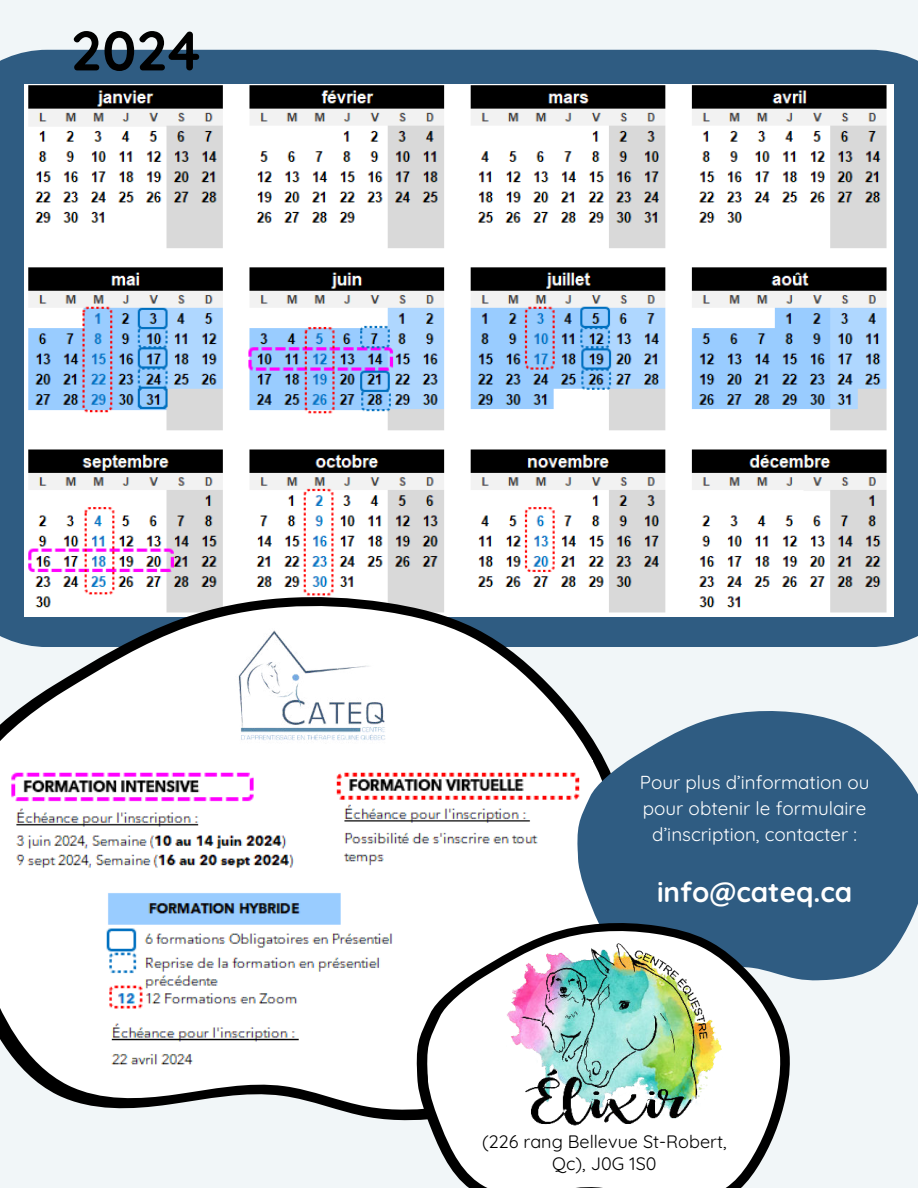
<style>
.page{position:relative;width:918px;height:1188px;background:#f1f6f8}
.page>*{position:absolute;margin:0;border:0;box-sizing:border-box;transform-origin:0 0}
.t1{font:700 55.5px "Quicksand";color:#000}
.t2{font:700 27.75px "Quicksand";color:#fff}
.t3{font:18.75px/25.8px "Quicksand";color:#fff;text-align:center}
.t4{font:18px/21.3px "Quicksand";color:#000;text-align:center}
</style>
<div class="page">
<div style="left:0;top:50px;width:918px;height:597px;background:#2f5c82"></div>
<img style="left:24px;top:84px;width:870px;height:532px">
<svg style="left:0;top:592px;width:630px;height:529px"></svg>
<svg style="left:0;top:601px;width:619px;height:510px;fill:#fff"></svg>
<img style="left:0;top:761px;width:576px;height:121px">
<svg style="left:576px;top:709px;width:342px;height:272px;fill:#2f5c82"></svg>
<svg style="left:415px;top:920px;width:377px;height:201px"></svg>
<svg style="left:426px;top:929px;width:356px;height:259px;fill:#fff"></svg>
<img style="left:494px;top:918px;width:234px;height:234px">
<img style="left:229px;top:628px;width:172px;height:120px">
<img style="left:104px;top:888px;width:298px;height:194px">
<h1 class="t1" style="left:71px;top:8px;width:131px">2024</h1>
<p class="t3" style="left:640px;top:768px;width:231px">Pour plus d’information ou pour obtenir le formulaire d’inscription, contacter :</p>
<h2 class="t2" style="left:657px;top:871px;width:197px">info@cateq.ca</h2>
<p class="t4" style="left:482px;top:1129px;width:246px">(226 rang Bellevue St-Robert,<br>Qc), J0G 1S0</p>
</div>
